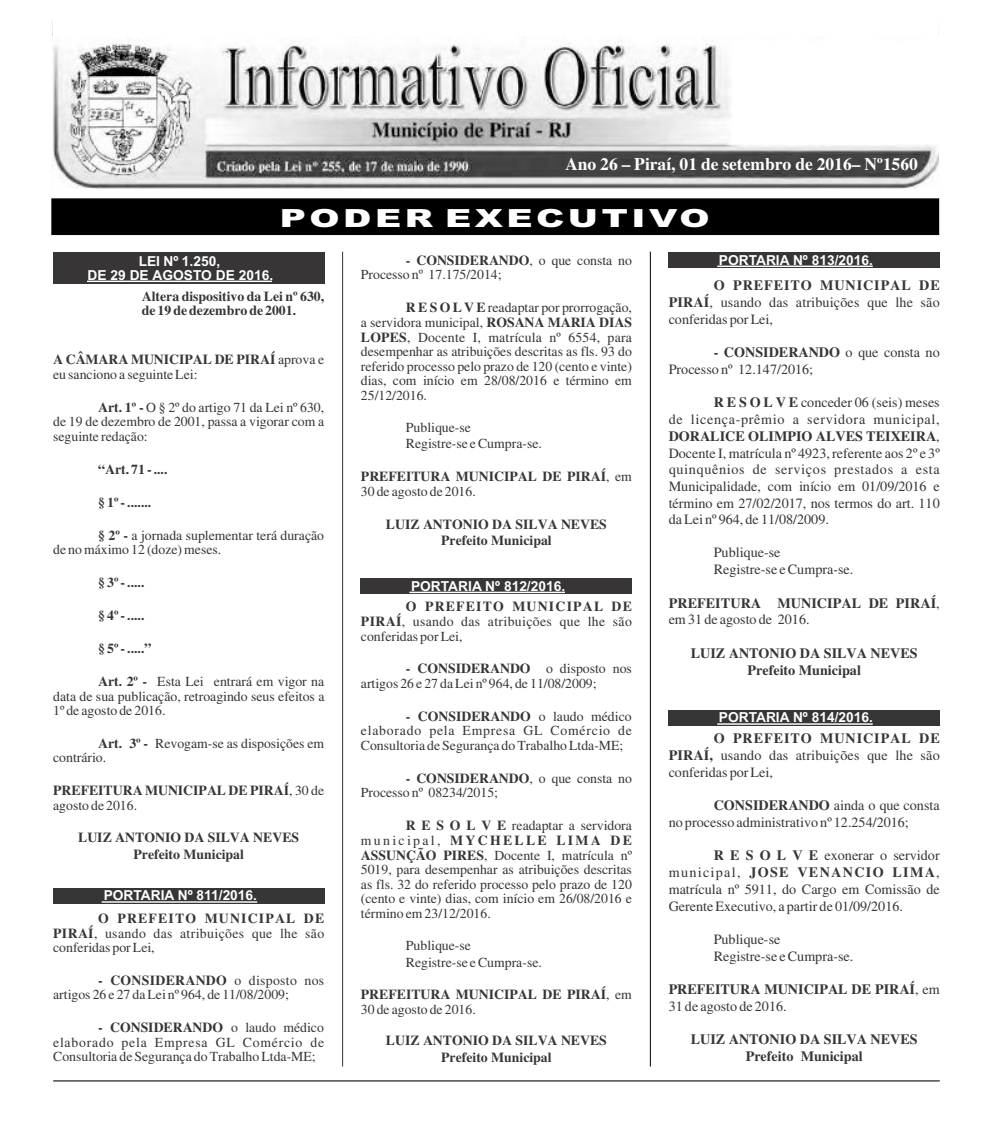
<style>
.page{position:relative;width:993px;height:1127px;background:#fff}
.page>*{position:absolute;margin:0;border:0;box-sizing:border-box;transform-origin:0 0}
.t1{font:900 25px "Arial";letter-spacing:.095em;color:#fff;scale:1.45 1}
.t2{font:700 17.5px "Times New Roman";color:#fff}
.t3{font:14.12px/16.6px "Times New Roman";color:#373535;text-align:justify}
.t4{font:700 14.12px/16.6px "Times New Roman";color:#373535}
.t5{font:13.75px/14.6px "Times New Roman";color:#373535}
.t6{font:700 13.75px/14.6px "Times New Roman";color:#373535}
.t7{font:700 13.75px/13.8px "Arial";color:#fff;text-align:center}
.s1{font-weight:700}
.s2{font-weight:400}
</style>
<div class="page">
<hr style="left:53px;top:1080px;width:886px;height:1px;background:#000">
<div style="left:53px;top:200px;width:884px;height:34px;background:#000"></div>
<div style="left:51px;top:198px;width:887px;height:37px;border:1px solid #000"></div>
<hr style="left:342px;top:252px;width:1px;height:814px;background:#373535">
<hr style="left:649px;top:252px;width:1px;height:814px;background:#000">
<img style="left:52px;top:40px;width:886px;height:149px">
<div style="left:732px;top:41px;width:207px;height:103px;background:#fff"></div>
<div style="left:53px;top:252px;width:271px;height:31px;background:#373535"></div>
<hr style="left:87px;top:281px;width:185px;height:1px;background:#fff">
<div style="left:53px;top:888px;width:271px;height:16px;background:#373535"></div>
<hr style="left:102px;top:901px;width:155px;height:2px;background:#fff">
<div style="left:361px;top:579px;width:270px;height:15px;background:#373535"></div>
<hr style="left:409px;top:592px;width:156px;height:1px;background:#fff">
<div style="left:668px;top:253px;width:271px;height:15px;background:#373535"></div>
<hr style="left:717px;top:266px;width:155px;height:1px;background:#fff">
<div style="left:668px;top:710px;width:271px;height:16px;background:#373535"></div>
<hr style="left:717px;top:723px;width:155px;height:2px;background:#fff">
<p class="t2" style="left:565px;top:158px;width:354px">Ano 26 – Piraí, 01 de setembro de 2016– Nº1560</p>
<h1 class="t1" style="left:280px;top:209px;width:298px">PODER EXECUTIVO</h1>
<p class="t7" style="left:88px;top:256px;width:187px">LEI Nº 1.250,<br>DE 29 DE AGOSTO DE 2016.</p>
<p class="t6" style="left:142px;top:290px;width:184px">Altera dispositivo da Lei nº 630, de 19 de dezembro de 2001.</p>
<p class="t5" style="left:53px;top:354px;width:272px"><span class="s1">A CÂMARA MUNICIPAL DE PIRAÍ</span> aprova e eu sanciono a seguinte Lei:</p>
<p class="t5" style="left:53px;top:401px;width:272px;text-align:justify;text-indent:45px"><span class="s1">Art. 1º -</span> O § 2º do artigo 71 da Lei nº 630, de 19 de dezembro de 2001, passa a vigorar com a seguinte redação:</p>
<p class="t6" style="left:98px;top:463px;width:71px">“Art. 71 - ....</p>
<p class="t6" style="left:98px;top:496px;width:55px">§ 1º - .......</p>
<p class="t5" style="left:53px;top:529px;width:272px;text-indent:45px"><span class="s1">§ 2º -</span> a jornada suplementar terá duração de no máximo 12 (doze) meses.</p>
<p class="t6" style="left:98px;top:576px;width:48px">§ 3º - .....</p>
<p class="t6" style="left:98px;top:609px;width:48px">§ 4º - .....</p>
<p class="t6" style="left:98px;top:643px;width:55px">§ 5º - .....”</p>
<p class="t5" style="left:53px;top:675px;width:273px;text-align:justify;text-indent:45px"><span class="s1">Art. 2º -</span> Esta Lei entrará em vigor na data de sua publicação, retroagindo seus efeitos a 1º de agosto de 2016.</p>
<p class="t5" style="left:53px;top:737px;width:272px;text-indent:45px"><span class="s1">Art. 3º -</span> Revogam-se as disposições em contrário.</p>
<p class="t6" style="left:53px;top:784px;width:272px">PREFEITURA MUNICIPAL DE PIRAÍ<span class="s2">, 30 de agosto de 2016.</span></p>
<p class="t6" style="left:78px;top:831px;width:222px;line-height:16.5px;text-align:center">LUIZ ANTONIO DA SILVA NEVES<br>Prefeito Municipal</p>
<p class="t7" style="left:104px;top:890px;width:155px">PORTARIA Nº 811/2016.</p>
<p class="t5" style="left:53px;top:912px;width:272px;text-align:justify;text-indent:45px"><span class="s1">O PREFEITO MUNICIPAL DE PIRAÍ</span>, usando das atribuições que lhe são conferidas por Lei,</p>
<p class="t5" style="left:53px;top:974px;width:272px;text-indent:45px"><span class="s1">- CONSIDERANDO</span> o disposto nos artigos 26 e 27 da Lei nº 964, de 11/08/2009;</p>
<p class="t5" style="left:53px;top:1021px;width:272px;text-align:justify;text-indent:45px"><span class="s1">- CONSIDERANDO</span> o laudo médico elaborado pela Empresa GL Comércio de Consultoria de Segurança do Trabalho Ltda-ME;</p>
<p class="t5" style="left:361px;top:254px;width:272px;text-indent:45px"><span class="s1">- CONSIDERANDO</span>, o que consta no<br>Processo nº 17.175/2014;</p>
<p class="t5" style="left:361px;top:301px;width:272px;text-align:justify;text-indent:45px"><span class="s1">R E S O L V E</span> readaptar por prorrogação, a servidora municipal, <span class="s1">ROSANA MARIA DIAS LOPES</span>, Docente I, matrícula nº 6554, para desempenhar as atribuições descritas as fls. 93 do referido processo pelo prazo de 120 (cento e vinte) dias, com início em 28/08/2016 e término em 25/12/2016.</p>
<p class="t5" style="left:406px;top:421px;width:137px;line-height:16.1px">Publique-se<br>Registre-se e Cumpra-se.</p>
<p class="t6" style="left:361px;top:471px;width:272px">PREFEITURA MUNICIPAL DE PIRAÍ<span class="s2">, em<br>30 de agosto de 2016.</span></p>
<p class="t6" style="left:386px;top:517px;width:222px;line-height:16.5px;text-align:center">LUIZ ANTONIO DA SILVA NEVES<br>Prefeito Municipal</p>
<p class="t7" style="left:411px;top:580px;width:156px">PORTARIA Nº 812/2016.</p>
<p class="t5" style="left:361px;top:601px;width:272px;text-align:justify;text-indent:45px"><span class="s1">O PREFEITO MUNICIPAL DE PIRAÍ</span>, usando das atribuições que lhe são conferidas por Lei,</p>
<p class="t5" style="left:361px;top:663px;width:272px;text-indent:45px"><span class="s1">- CONSIDERANDO</span> o disposto nos artigos 26 e 27 da Lei nº 964, de 11/08/2009;</p>
<p class="t5" style="left:361px;top:710px;width:272px;text-align:justify;text-indent:45px"><span class="s1">- CONSIDERANDO</span> o laudo médico elaborado pela Empresa GL Comércio de Consultoria de Segurança do Trabalho Ltda-ME;</p>
<p class="t5" style="left:361px;top:772px;width:272px;text-indent:45px"><span class="s1">- CONSIDERANDO</span>, o que consta no<br>Processo nº 08234/2015;</p>
<p class="t5" style="left:361px;top:819px;width:272px;text-align:justify;text-indent:45px"><span class="s1">R E S O L V E</span> readaptar a servidora municipal, <span class="s1">MYCHELLE LIMA DE ASSUNÇÃO PIRES</span>, Docente I, matrícula nº 5019, para desempenhar as atribuições descritas as fls. 32 do referido processo pelo prazo de 120 (cento e vinte) dias, com início em 26/08/2016 e término em 23/12/2016.</p>
<p class="t5" style="left:406px;top:939px;width:137px;line-height:16.1px">Publique-se<br>Registre-se e Cumpra-se.</p>
<p class="t6" style="left:361px;top:989px;width:272px">PREFEITURA MUNICIPAL DE PIRAÍ<span class="s2">, em<br>30 de agosto de 2016.</span></p>
<p class="t6" style="left:386px;top:1033px;width:222px;line-height:16.5px;text-align:center">LUIZ ANTONIO DA SILVA NEVES<br>Prefeito Municipal</p>
<p class="t7" style="left:718px;top:254px;width:156px">PORTARIA Nº 813/2016.</p>
<p class="t3" style="left:668px;top:278px;width:272px;text-indent:45px"><span class="s1">O PREFEITO MUNICIPAL DE PIRAÍ</span>, usando das atribuições que lhe são conferidas por Lei,</p>
<p class="t3" style="left:668px;top:345px;width:272px;text-indent:45px"><span class="s1">- CONSIDERANDO</span> o que consta no<br>Processo nº 12.147/2016;</p>
<p class="t3" style="left:668px;top:396px;width:272px;text-indent:45px"><span class="s1">R E S O L V E</span> conceder 06 (seis) meses de licença-prêmio a servidora municipal, <span class="s1">DORALICE OLIMPIO ALVES TEIXEIRA</span>, Docente I, matrícula nº 4923, referente aos 2º e 3º quinquênios de serviços prestados a esta Municipalidade, com início em 01/09/2016 e término em 27/02/2017, nos termos do art. 110 da Lei nº 964, de 11/08/2009.</p>
<p class="t3" style="left:713px;top:546px;width:141px">Publique-se<br>Registre-se e Cumpra-se.</p>
<p class="t4" style="left:668px;top:596px;width:272px">PREFEITURA MUNICIPAL DE PIRAÍ<span class="s2">, em 31 de agosto de 2016.</span></p>
<p class="t4" style="left:690px;top:646px;width:228px;line-height:17px;text-align:center">LUIZ ANTONIO DA SILVA NEVES<br>Prefeito Municipal</p>
<p class="t7" style="left:718px;top:712px;width:156px">PORTARIA Nº 814/2016.</p>
<p class="t3" style="left:668px;top:731px;width:272px;text-indent:45px"><span class="s1">O PREFEITO MUNICIPAL DE PIRAÍ,</span> usando das atribuições que lhe são conferidas por Lei,</p>
<p class="t3" style="left:668px;top:798px;width:272px;text-indent:45px"><span class="s1">CONSIDERANDO</span> ainda o que consta no processo administrativo nº 12.254/2016;</p>
<p class="t3" style="left:668px;top:849px;width:272px;text-indent:45px"><span class="s1">R E S O L V E</span> exonerar o servidor municipal, <span class="s1">JOSE VENANCIO LIMA</span>, matrícula nº 5911, do Cargo em Comissão de Gerente Executivo, a partir de 01/09/2016.</p>
<p class="t3" style="left:713px;top:932px;width:141px">Publique-se<br>Registre-se e Cumpra-se.</p>
<p class="t4" style="left:668px;top:982px;width:272px">PREFEITURA MUNICIPAL DE PIRAÍ<span class="s2">, em<br>31 de agosto de 2016.</span></p>
<p class="t4" style="left:690px;top:1032px;width:228px;line-height:17px;text-align:center">LUIZ ANTONIO DA SILVA NEVES<br>Prefeito Municipal</p>
</div>
